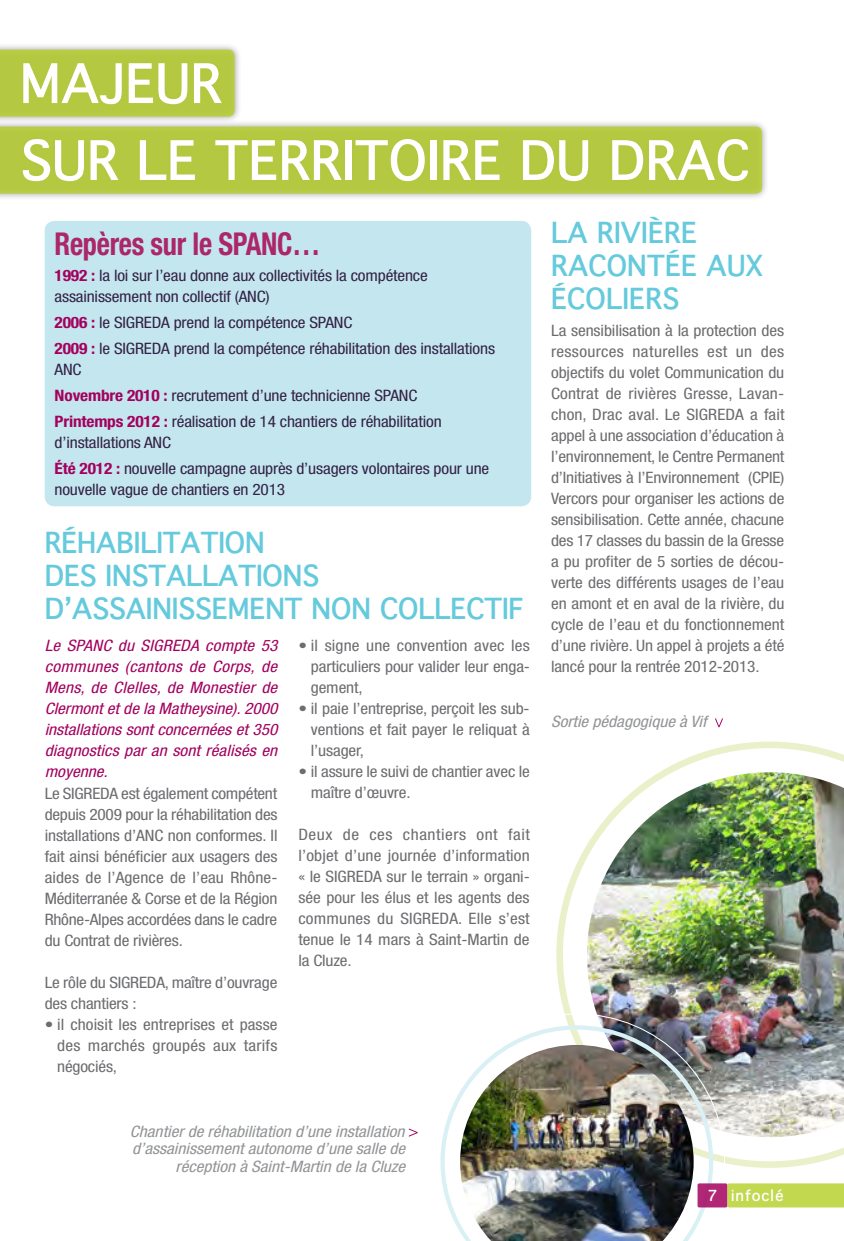
<style>
.page{position:relative;width:844px;height:1241px;background:#fff}
.page>*{position:absolute;margin:0;border:0;box-sizing:border-box;transform-origin:0 0}
.t1{font:700 52.5px "Thonburi";color:#fff}
.t2{font:700 condensed 31.5px "Helvetica Neue";letter-spacing:-.01em;color:#ac266a;scale:.9 1}
.t3{font:700 28px/33.2px "Thonburi";letter-spacing:-.01em;color:#64cadc}
.t4{font:condensed 15.75px/21px "Helvetica Neue";letter-spacing:-.01em;color:#6c6d70;text-align:justify;scale:1.1 1}
.t5{font:condensed 15.75px/25.9px "Helvetica Neue";letter-spacing:-.01em;color:#342247;scale:1.1 1}
.t6{font:italic condensed 15.75px/21px "Helvetica Neue";letter-spacing:.01em;color:#a3015e;text-align:justify;scale:1.1 1}
.t7{font:italic condensed 15.75px/17.5px "Helvetica Neue";color:#929497;text-align:right;scale:1.1 1}
.t8{font:700 14.88px "Thonburi";color:#fff}
.s1{font-weight:700;color:#a3015e}
</style>
<div class="page">
<div style="left:0;top:119px;width:768px;height:81px;background:#231f20;opacity:.5"></div>
<div style="left:0;top:126px;width:761px;height:67px;background:#b4c940"></div>
<div style="left:0;top:42px;width:242px;height:81px;background:#231f20;opacity:.5"></div>
<div style="left:0;top:50px;width:234px;height:67px;background:#b4c940"></div>
<div style="left:45px;top:221px;width:486px;height:285px;background:#c4e7ef;border-radius:10px"></div>
<svg style="left:556px;top:741px;width:287px;height:426px"></svg>
<img style="left:587px;top:772px;width:256px;height:364px">
<img style="left:556px;top:1013px;width:169px;height:195px">
<svg style="left:440px;top:1025px;width:273px;height:208px"></svg>
<img style="left:460px;top:1044px;width:233px;height:196px">
<svg style="left:409px;top:1128px;width:8px;height:8px"></svg>
<svg style="left:715px;top:718px;width:8px;height:9px"></svg>
<div style="left:697px;top:1183px;width:30px;height:24px;background:#b12776;border-radius:2px"></div>
<div style="left:727px;top:1183px;width:116px;height:24px;background:#c2d84f"></div>
<h1 class="t1" style="left:20px;top:40px;width:204px">MAJEUR</h1>
<h1 class="t1" style="left:20px;top:117px;width:731px">SUR LE TERRITOIRE DU DRAC</h1>
<h2 class="t2" style="left:55px;top:225px;width:297px">Repères sur le SPANC…</h2>
<p class="t5" style="left:55px;top:265px;width:341px;line-height:21px"><span class="s1">1992 :</span> la loi sur l’eau donne aux collectivités la compétence assainissement non collectif (ANC)</p>
<p class="t5" style="left:55px;top:309px;width:402px"><span class="s1">2006 :</span> le SIGREDA prend la compétence SPANC<br><span class="s1">2009 :</span> le SIGREDA prend la compétence réhabilitation des installations</p>
<p class="t5" style="left:55px;top:356px;width:353px">ANC<br><span class="s1">Novembre 2010 :</span> recrutement d’une technicienne SPANC<br><span class="s1">Printemps 2012 :</span> réalisation de 14 chantiers de réhabilitation</p>
<p class="t5" style="left:55px;top:429px;width:396px">d’installations ANC<br><span class="s1">Été 2012 :</span> nouvelle campagne auprès d’usagers volontaires pour une</p>
<p class="t5" style="left:55px;top:476px;width:211px">nouvelle vague de chantiers en 2013</p>
<h3 class="t3" style="left:45px;top:526px;width:480px">RÉHABILITATION<br>DES INSTALLATIONS<br>D’ASSAINISSEMENT NON COLLECTIF</h3>
<p class="t6" style="left:45px;top:635px;width:213px">Le SPANC du SIGREDA compte 53 communes (cantons de Corps, de Mens, de Clelles, de Monestier de Clermont et de la Matheysine). 2000 installations sont concernées et 350 diagnostics par an sont réalisés en moyenne.</p>
<p class="t4" style="left:45px;top:782px;width:213px">Le SIGREDA est également compétent depuis 2009 pour la réhabilitation des installations d’ANC non conformes. Il fait ainsi bénéficier aux usagers des aides de l’Agence de l’eau Rhône-Méditerranée &amp; Corse et de la Région Rhône-Alpes accordées dans le cadre du Contrat de rivières.</p>
<p class="t4" style="left:45px;top:971px;width:213px">Le rôle du SIGREDA, maître d’ouvrage des chantiers :</p>
<p class="t4" style="left:57px;top:1013px;width:202px;text-indent:-12px">• il choisit les entreprises et passe des marchés groupés aux tarifs négociés,</p>
<p class="t4" style="left:311px;top:635px;width:200px;text-indent:-12px">• il signe une convention avec les particuliers pour valider leur enga&shy;gement,</p>
<p class="t4" style="left:311px;top:698px;width:200px;text-indent:-12px">• il paie l’entreprise, perçoit les sub&shy;ventions et fait payer le reliquat à l’usager,</p>
<p class="t4" style="left:311px;top:761px;width:200px;text-indent:-12px">• il assure le suivi de chantier avec le maître d’œuvre.</p>
<p class="t4" style="left:298px;top:824px;width:212px">Deux de ces chantiers ont fait l’objet d’une journée d’information « le SIGREDA sur le terrain » organi&shy;sée pour les élus et les agents des communes du SIGREDA. Elle s’est tenue le 14 mars à Saint-Martin de la Cluze.</p>
<p class="t7" style="left:130px;top:1122px;width:252px">Chantier de réhabilitation d’une installation d’assainissement autonome d’une salle de réception à Saint-Martin de la Cluze</p>
<h3 class="t3" style="left:551px;top:215px;width:213px">LA RIVIÈRE<br>RACONTÉE AUX<br>ÉCOLIERS</h3>
<p class="t4" style="left:551px;top:320px;width:214px">La sensibilisation à la protection des ressources naturelles est un des objectifs du volet Communication du Contrat de rivières Gresse, Lavan&shy;chon, Drac aval. Le SIGREDA a fait appel à une association d’éducation à l’environnement, le Centre Permanent d’Initiatives à l’Environnement (CPIE)<br>Vercors pour organiser les actions de sensibilisation. Cette année, chacune des 17 classes du bassin de la Gresse a pu profiter de 5 sorties de décou&shy;verte des différents usages de l’eau en amont et en aval de la rivière, du cycle de l’eau et du fonctionnement d’une rivière. Un appel à projets a été lancé pour la rentrée 2012-2013.</p>
<p class="t7" style="left:551px;top:712px;width:143px">Sortie pédagogique à Vif</p>
<p class="t8" style="left:707px;top:1182px;width:77px">7 INFOCLÉ</p>
</div>
